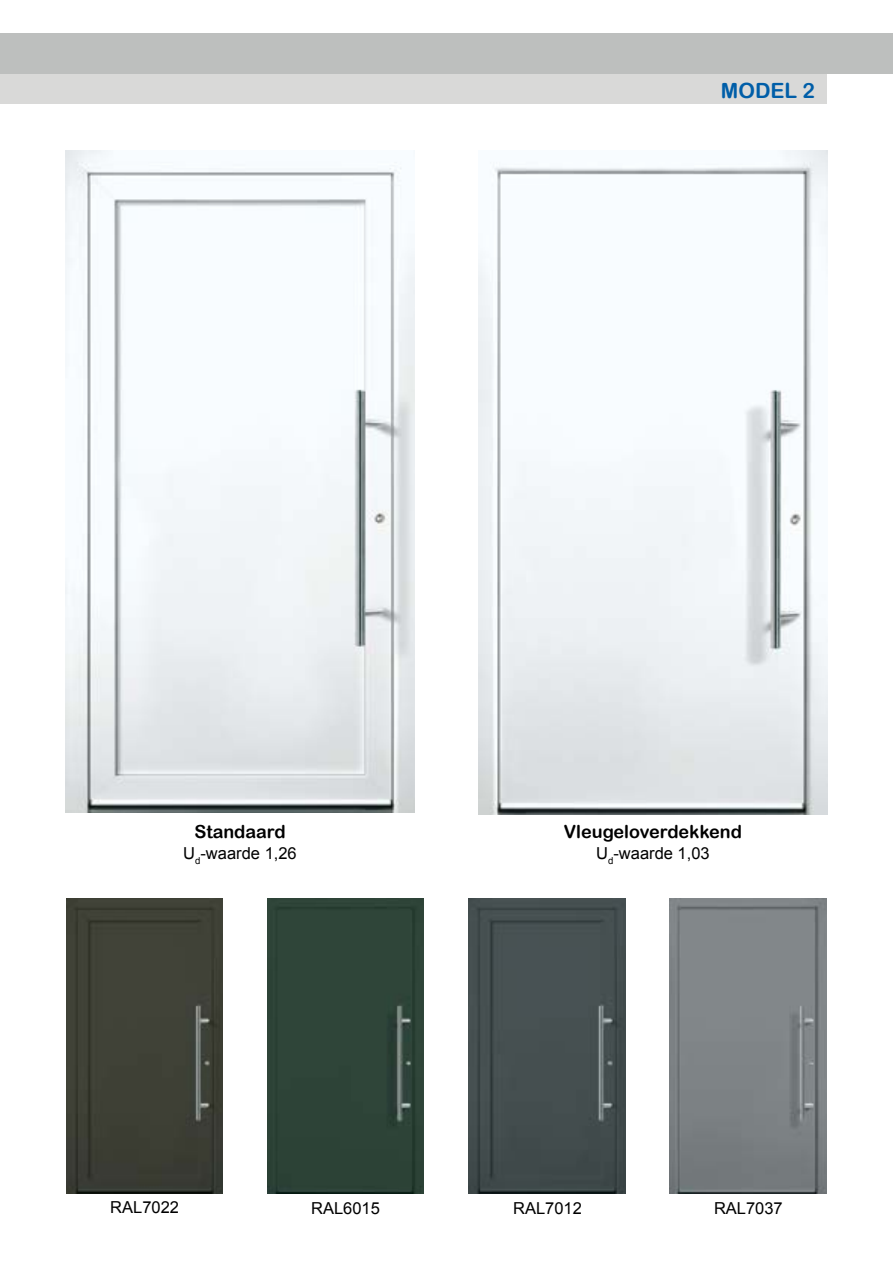
<style>
.page{position:relative;width:893px;height:1263px;background:#fff}
.page>*{position:absolute;margin:0;border:0;box-sizing:border-box;transform-origin:0 0}
.t1{font:21px "Arial Rounded MT Bold";color:#005ea8}
.t2{font:18px "Arial Rounded MT Bold";color:#000}
.t3{font:16.5px "Arial";color:#000}
</style>
<div class="page">
<div style="left:0;top:74px;width:827px;height:30px;background:#d9d9d8"></div>
<div style="left:0;top:33px;width:893px;height:41px;background:#bdbfbe"></div>
<div style="left:267px;top:898px;width:156px;height:295px;background:#2f4539"></div>
<img style="left:66px;top:898px;width:157px;height:295px">
<img style="left:670px;top:898px;width:156px;height:295px">
<img style="left:469px;top:898px;width:156px;height:295px">
<img style="left:479px;top:151px;width:348px;height:663px">
<img style="left:66px;top:151px;width:348px;height:661px">
<p class="t1" style="left:721px;top:78px;width:96px">Model 2</p>
<p class="t2" style="left:194px;top:821px;width:93px">Standaard</p>
<p class="t2" style="left:564px;top:821px;width:180px">Vleugeloverdekkend</p>
<p class="t3" style="left:183px;top:842px;width:115px">U<sub>d</sub>-waarde 1,26</p>
<p class="t3" style="left:596px;top:842px;width:115px">U<sub>d</sub>-waarde 1,03</p>
<p class="t3" style="left:110px;top:1197px;width:70px">RAL7022</p>
<p class="t3" style="left:311px;top:1197px;width:70px">RAL6015</p>
<p class="t3" style="left:513px;top:1197px;width:70px">RAL7012</p>
<p class="t3" style="left:714px;top:1197px;width:70px">RAL7037</p>
</div>
